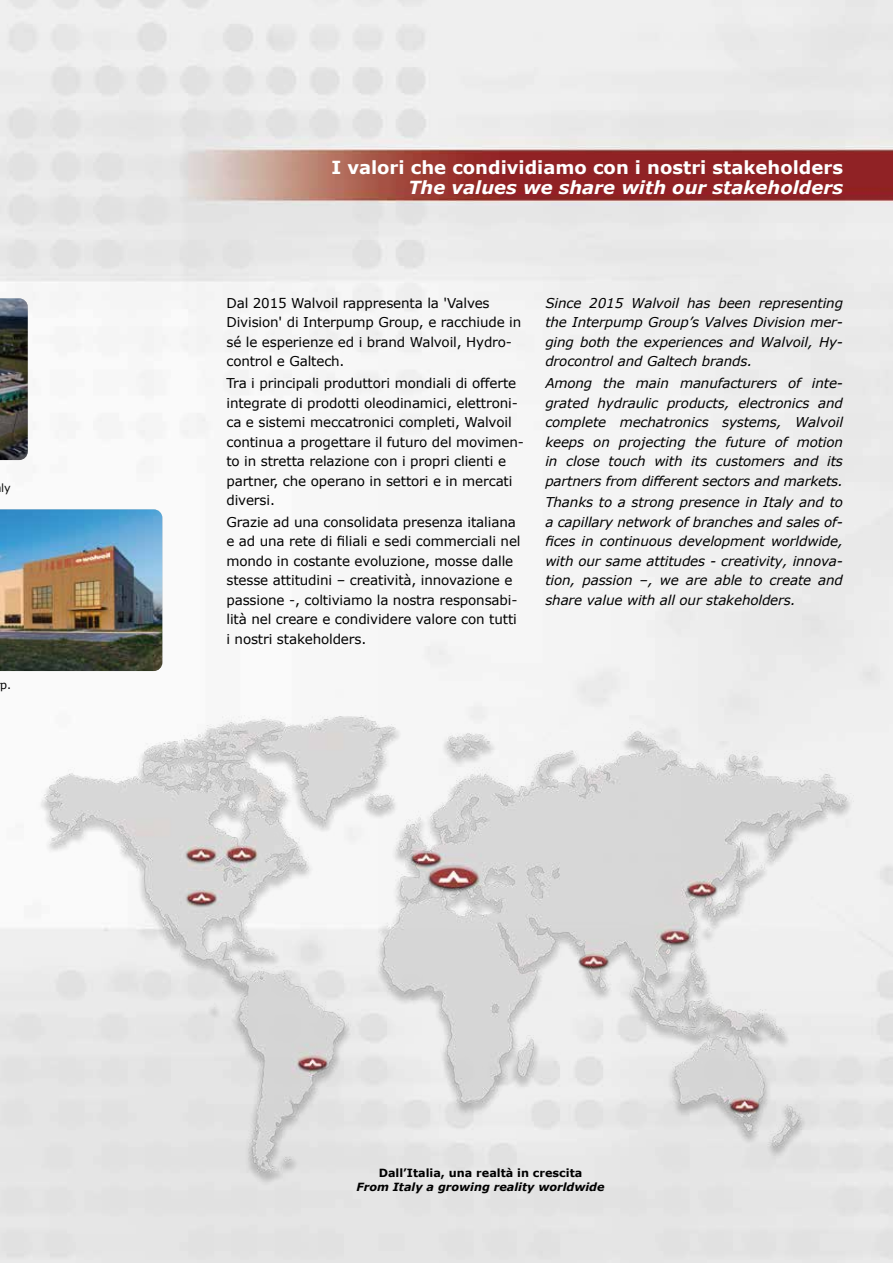
<style>
.page{position:relative;width:893px;height:1263px;background:#fff}
.page>*{position:absolute;margin:0;border:0;box-sizing:border-box;transform-origin:0 0}
.t1{font:700 18px "Verdana";color:#fff}
.t2{font:italic 700 18px "Verdana";color:#fff}
.t3{font:13.5px/19.5px "Verdana";letter-spacing:-.01em;color:#000}
.t4{font:italic 13.5px/19.5px "Verdana";letter-spacing:-.01em;color:#000;text-align:justify}
.t5{font:italic 700 11.25px "Verdana";color:#000}
.t6{font:700 11.25px "Verdana";color:#000}
.t7{font:11.25px "Verdana";color:#111211}
.t8{font:11.25px "Verdana";color:#000}
</style>
<div class="page">
<img style="left:0;top:0;width:893px;height:1263px">
<img style="left:0;top:298px;width:28px;height:162px">
<img style="left:0;top:509px;width:162px;height:162px">
<img style="left:33px;top:698px;width:835px;height:498px">
<p class="t7" style="left:1px;top:480px;width:11px">ly</p>
<p class="t8" style="left:0;top:677px;width:12px">p.</p>
<h1 class="t1" style="left:331px;top:155px;width:513px">I valori che condividiamo con i nostri stakeholders</h1>
<h1 class="t2" style="left:408px;top:174px;width:436px">The values we share with our stakeholders</h1>
<p class="t3" style="left:226px;top:293px;width:296px">Dal 2015 Walvoil rappresenta la 'Valves Division' di Interpump Group, e racchiude in sé le esperienze ed i brand Walvoil, Hydro&shy;control e Galtech.</p>
<p class="t3" style="left:226px;top:373px;width:299px">Tra i principali produttori mondiali di offerte integrate di prodotti oleodinamici, elettroni&shy;ca e sistemi meccatronici completi, Walvoil continua a progettare il futuro del movimen&shy;to in stretta relazione con i propri clienti e partner, che operano in settori e in mercati diversi.</p>
<p class="t3" style="left:226px;top:512px;width:296px">Grazie ad una consolidata presenza italiana e ad una rete di filiali e sedi commerciali nel mondo in costante evoluzione, mosse dalle stesse attitudini – creatività, innovazione e passione -, coltiviamo la nostra responsabi&shy;lità nel creare e condividere valore con tutti i nostri stakeholders.</p>
<p class="t4" style="left:545px;top:293px;width:299px">Since 2015 Walvoil has been representing the Interpump Group’s Valves Division mer&shy;ging both the experiences and Walvoil, Hy&shy;drocontrol and Galtech brands.</p>
<p class="t4" style="left:545px;top:373px;width:299px">Among the main manufacturers of inte&shy;grated hydraulic products, electronics and complete mechatronics systems, Walvoil keeps on projecting the future of motion in close touch with its customers and its partners from different sectors and markets.</p>
<p class="t4" style="left:545px;top:492px;width:299px">Thanks to a strong presence in Italy and to a capillary network of branches and sales of&shy;fices in continuous development worldwide, with our same attitudes - creativity, innova&shy;tion, passion –, we are able to create and share value with all our stakeholders.</p>
<p class="t6" style="left:379px;top:1165px;width:205px">Dall’Italia, una realtà in crescita</p>
<p class="t5" style="left:356px;top:1179px;width:250px">From Italy a growing reality worldwide</p>
</div>
